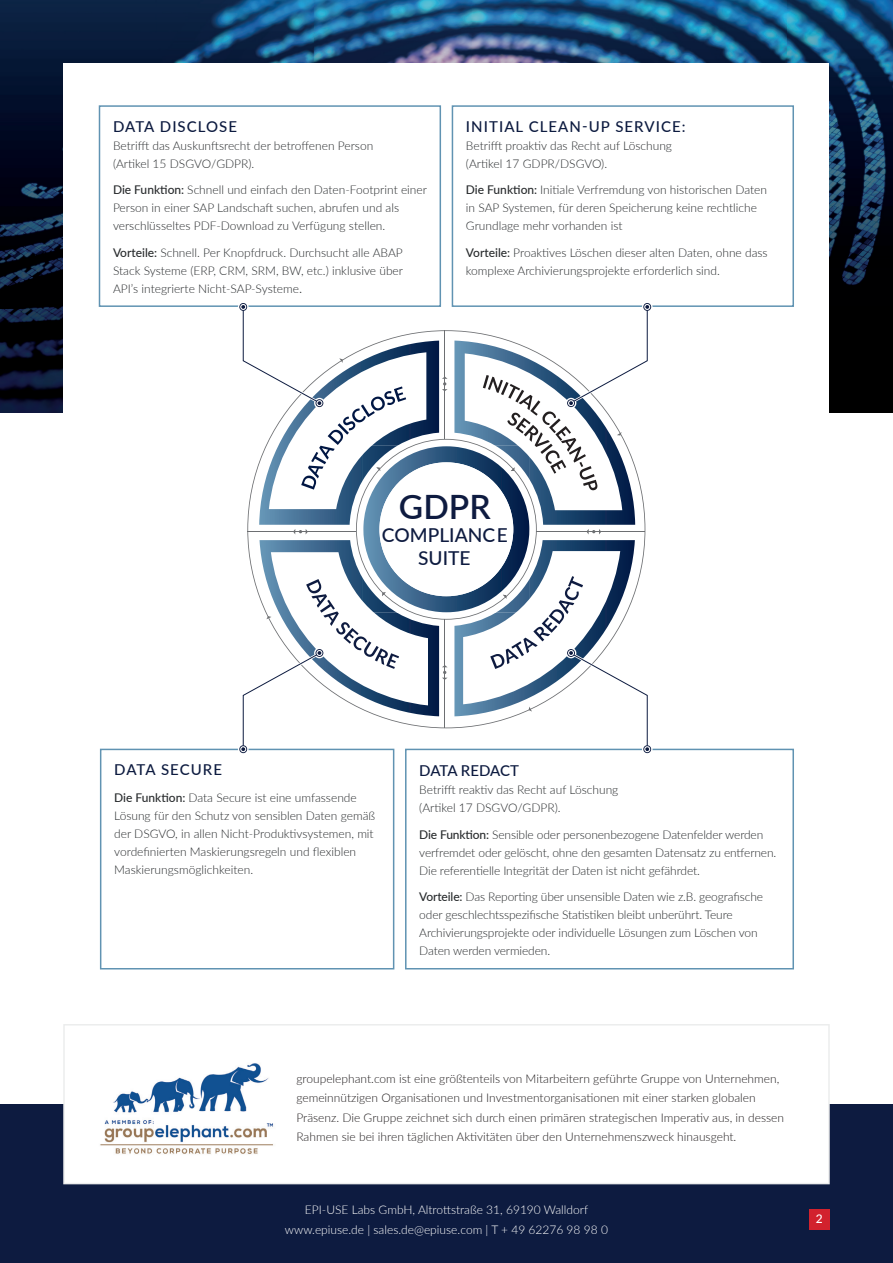
<style>
.page{position:relative;width:893px;height:1263px;background:#fff}
.page>*{position:absolute;margin:0;border:0;box-sizing:border-box;transform-origin:0 0}
.t1{font:600 33.6px "Lato";color:#0e1b40}
.t2{font:500 19.2px/23px "Lato";color:#0e1b40;text-align:center}
.t3{font:500 15px "Lato";letter-spacing:.07em;color:#0d1b40}
.t4{font:500 15px "Lato";letter-spacing:-.02em;color:#0d1b40}
.t5{font:300 12px/18px "Lato";color:#282b2d}
.t6{font:300 12px/19.5px "Lato";color:#231f20}
.t7{font:300 12px/19.5px "Lato";color:#fff;text-align:center}
.t8{font:500 12px "Lato";color:#fff}
.s1{font-weight:500}
.s2{font-size:13.5px}
</style>
<div class="page">
<img style="left:0;top:0;width:893px;height:412px">
<div style="left:0;top:1104px;width:893px;height:159px;background:#0d1b40"></div>
<svg style="left:63px;top:1024px;width:767px;height:160px"></svg>
<img style="left:97px;top:1048px;width:179px;height:117px">
<div style="left:809px;top:1209px;width:20px;height:20px;background:#d2222d"></div>
<div style="left:64px;top:64px;width:765px;height:916px;background:#fff"></div>
<div style="left:99px;top:105px;width:342px;height:202px;border:2px solid #6093b2"></div>
<div style="left:452px;top:105px;width:342px;height:202px;border:2px solid #6093b2"></div>
<div style="left:100px;top:749px;width:294px;height:220px;border:2px solid #6093b2"></div>
<div style="left:405px;top:749px;width:389px;height:220px;border:2px solid #6093b2"></div>
<svg style="left:238px;top:302px;width:415px;height:452px"></svg>
<p class="t3" style="left:113px;top:115px;width:126px">DATA DISCLOSE</p>
<p class="t5" style="left:113px;top:136px;width:262px">Betrifft das Auskunftsrecht der betroffenen Person (Artikel 15 DSGVO/GDPR).</p>
<p class="t5" style="left:113px;top:180px;width:316px"><span class="s1">Die Funktion:</span> Schnell und einfach den Daten-Footprint einer<br>Person in einer SAP Landschaft suchen, abrufen und als verschlüsseltes PDF-Download zu Verfügung stellen.</p>
<p class="t5" style="left:113px;top:243px;width:292px;text-align:justify"><span class="s1">Vorteile:</span> Schnell. Per Knopfdruck. Durchsucht alle ABAP Stack Systeme (ERP, CRM, SRM, BW, etc.) inklusive über API’s integrierte Nicht-SAP-Systeme<span class="s2">.</span></p>
<p class="t3" style="left:466px;top:115px;width:221px">INITIAL CLEAN-UP SERVICE:</p>
<p class="t5" style="left:466px;top:136px;width:208px">Betrifft proaktiv das Recht auf Löschung (Artikel 17 GDPR/DSGVO).</p>
<p class="t5" style="left:466px;top:180px;width:303px"><span class="s1">Die Funktion:</span> Initiale Verfremdung von historischen Daten in SAP Systemen, für deren Speicherung keine rechtliche<br>Grundlage mehr vorhanden ist</p>
<p class="t5" style="left:466px;top:243px;width:303px"><span class="s1">Vorteile:</span> Proaktives Löschen dieser alten Daten, ohne dass komplexe Archivierungsprojekte erforderlich sind.</p>
<h1 class="t1" style="left:399px;top:483px;width:93px">GDPR</h1>
<h2 class="t2" style="left:382px;top:523px;width:127px">COMPLIANCE<br>SUITE</h2>
<p class="t3" style="left:114px;top:759px;width:109px">DATA SECURE</p>
<p class="t5" style="left:114px;top:788px;width:262px"><span class="s1">Die Funktion:</span> Data Secure ist eine umfassende Lösung für den Schutz von sensiblen Daten gemäß der DSGVO, in allen Nicht-Produktivsystemen, mit vordefinierten Maskierungsregeln und flexiblen Maskierungsmöglichkeiten.</p>
<p class="t4" style="left:419px;top:760px;width:101px">DATA REDACT</p>
<p class="t5" style="left:419px;top:780px;width:201px">Betrifft reaktiv das Recht auf Löschung (Artikel 17 DSGVO/GDPR).</p>
<p class="t5" style="left:419px;top:825px;width:359px"><span class="s1">Die Funktion:</span> Sensible oder personenbezogene Datenfelder werden verfremdet oder gelöscht, ohne den gesamten Datensatz zu entfernen.<br>Die referentielle Integrität der Daten ist nicht gefährdet.</p>
<p class="t5" style="left:419px;top:887px;width:345px"><span class="s1">Vorteile:</span> Das Reporting über unsensible Daten wie z.B. geografische oder geschlechtsspezifische Statistiken bleibt unberührt. Teure Archivierungsprojekte oder individuelle Lösungen zum Löschen von Daten werden vermieden.</p>
<p class="t6" style="left:296px;top:1068px;width:489px">groupelephant.com ist eine größtenteils von Mitarbeitern geführte Gruppe von Unternehmen, gemeinnützigen Organisationen und Investmentorganisationen mit einer starken globalen Präsenz. Die Gruppe zeichnet sich durch einen primären strategischen Imperativ aus, in dessen Rahmen sie bei ihren täglichen Aktivitäten über den Unternehmenszweck hinausgeht.</p>
<p class="t7" style="left:285px;top:1200px;width:324px">EPI-USE Labs GmbH, Altrottstraße 31, 69190 Walldorf www.epiuse.de | sales.de@epiuse.com | T + 49 62276 98 98 0</p>
<p class="t8" style="left:816px;top:1210px;width:8px">2</p>
</div>
